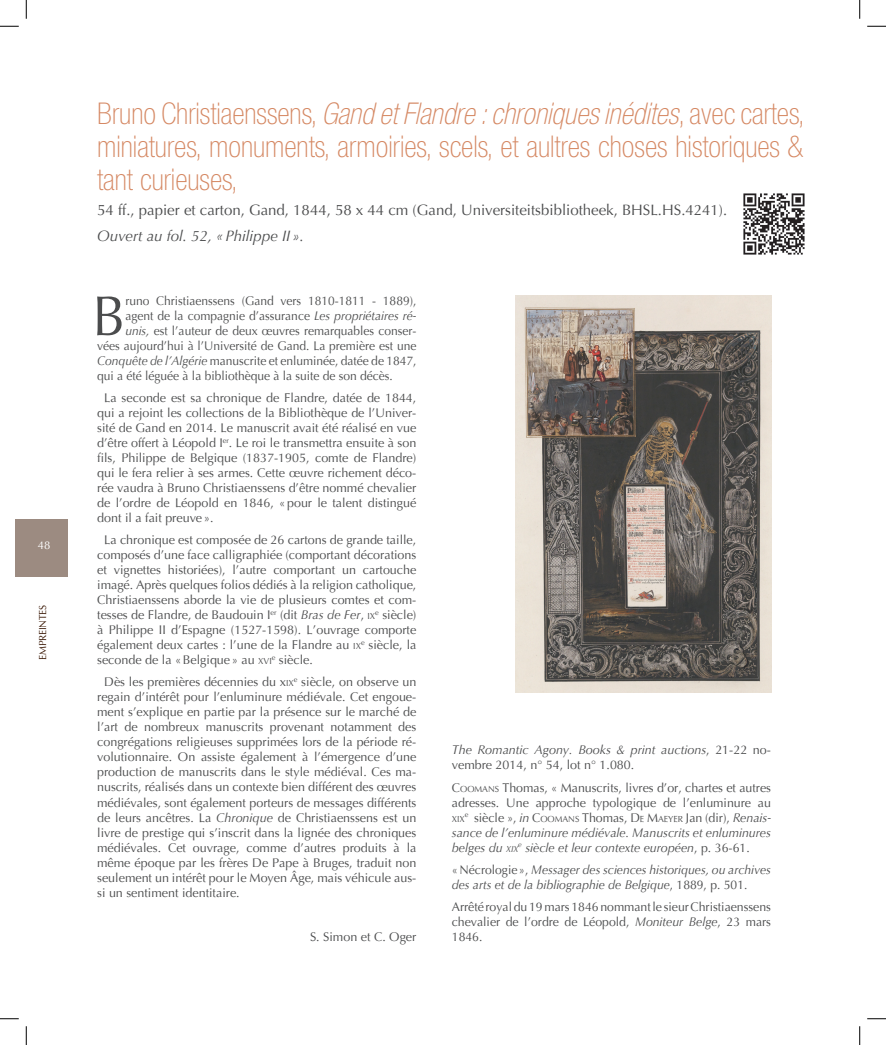
<style>
.page{position:relative;width:886px;height:1045px;background:#fff}
.page>*{position:absolute;margin:0;border:0;box-sizing:border-box;transform-origin:0 0}
.t1{font:56.38px "Optima";color:#4b4c4d;scale:.96 1}
.t2{font:100 condensed 30px/33px "Helvetica Neue LT Std";color:#d58863;text-align:justify}
.t3{font:15px "Optima";color:#4b4c4d}
.t4{font:italic 15px "Optima";color:#4b4c4d}
.t5{font:12.5px/15px "Optima";color:#4b4c4d;text-align:justify}
.t6{font:italic 12.5px/15px "Optima";color:#4b4c4d}
.t7{font:12.5px "Optima";color:#4b4c4d;scale:.96 1}
.t8{font:11.25px "Optima";color:#fff}
.t9{font:10px "Optima";letter-spacing:-.02em;color:#391704}
.t10{font:8.75px "Optima";color:#4b4c4d}
.s1{font-style:italic}
.s2{font-size:8.75px}
.s3{font-style:normal}
.s4{font-style:normal;font-size:8.75px}
</style>
<div class="page">
<div style="left:16px;top:519px;width:52px;height:57px;background:#9c8b81"></div>
<img style="left:515px;top:296px;width:255px;height:396px">
<img style="left:743px;top:193px;width:62px;height:62px">
<svg style="left:0;top:25px;width:19px;height:2px"></svg>
<svg style="left:867px;top:25px;width:18px;height:2px"></svg>
<svg style="left:0;top:1018px;width:19px;height:1px"></svg>
<svg style="left:867px;top:1018px;width:18px;height:1px"></svg>
<svg style="left:25px;top:0;width:2px;height:19px"></svg>
<svg style="left:25px;top:1026px;width:2px;height:19px"></svg>
<svg style="left:859px;top:0;width:1px;height:19px"></svg>
<svg style="left:859px;top:1026px;width:1px;height:19px"></svg>
<p class="t8" style="left:38px;top:538px;width:14px">48</p>
<p class="t9" style="left:36px;top:660px;width:56px;rotate:-90deg">EMPREINTES</p>
<h2 class="t2" style="left:97px;top:96px;width:709px">Bruno Christiaenssens, <span class="s1">Gand et Flandre : chroniques inédites</span>, avec cartes, miniatures, monuments, armoiries, scels, et aultres choses historiques &amp; tant curieuses,</h2>
<p class="t3" style="left:97px;top:201px;width:631px">54 ff., papier et carton, Gand, 1844, 58 x 44 cm (Gand, Universiteitsbibliotheek, BHSL.HS.4241).</p>
<p class="t4" style="left:97px;top:226px;width:208px">Ouvert au fol. 52, «Philippe II ».</p>
<h1 class="t1" style="left:92px;top:280px;width:36px">B</h1>
<p class="t7" style="left:125px;top:293px;width:304px">runo Christiaenssens (Gand vers 1810-1811 - 1889),</p>
<p class="t7" style="left:125px;top:308px;width:304px">agent de la compagnie d’assurance <span class="s1">Les propriétaires ré-</span></p>
<p class="t7" style="left:125px;top:323px;width:304px"><span class="s1">unis,</span> est l’auteur de deux œuvres remarquables conser-</p>
<p class="t7" style="left:97px;top:338px;width:334px">vées aujourd’hui à l’Université de Gand. La première est une</p>
<p class="t7" style="left:97px;top:353px;width:334px"><span class="s1">Conquête de l’Algérie</span> manuscrite et enluminée, datée de 1847,</p>
<p class="t7" style="left:97px;top:368px;width:309px">qui a été léguée à la bibliothèque à la suite de son décès.</p>
<p class="t5" style="left:97px;top:391px;width:320px;text-indent:7px">La seconde est sa chronique de Flandre, datée de 1844, qui a rejoint les collections de la Bibliothèque de l’Univer&shy;sité de Gand en 2014. Le manuscrit avait été réalisé en vue d’être offert à Léopold I<sup>er</sup>. Le roi le transmettra ensuite à son fils, Philippe de Belgique (1837-1905, comte de Flandre) qui le fera relier à ses armes. Cette œuvre richement déco&shy;rée vaudra à Bruno Christiaenssens d’être nommé chevalier de l’ordre de Léopold en 1846, «pour le talent distingué dont il a fait preuve».</p>
<p class="t5" style="left:97px;top:533px;width:320px;text-indent:7px">La chronique est composée de 26 cartons de grande taille, composés d’une face calligraphiée (comportant décorations et vignettes historiées), l’autre comportant un cartouche imagé. Après quelques folios dédiés à la religion catholique, Christiaenssens aborde la vie de plusieurs comtes et com&shy;tesses de Flandre, de Baudouin I<sup>er</sup> (dit <span class="s1">Bras de Fer</span>, <span class="s2">IX</span><sup>e</sup> siècle) à Philippe II d’Espagne (1527-1598). L’ouvrage comporte également deux cartes : l’une de la Flandre au <span class="s2">IX</span><sup>e</sup> siècle, la seconde de la «Belgique » au <span class="s2">XVI</span><sup>e</sup> siècle.</p>
<p class="t5" style="left:97px;top:675px;width:320px;text-indent:7px">Dès les premières décennies du x<span class="s2">IX</span><sup>e</sup> siècle, on observe un regain d’intérêt pour l’enluminure médiévale. Cet engoue&shy;ment s’explique en partie par la présence sur le marché de l’art de nombreux manuscrits provenant notamment des congrégations religieuses supprimées lors de la période ré&shy;volutionnaire. On assiste également à l’émergence d’une production de manuscrits dans le style médiéval. Ces ma&shy;nuscrits, réalisés dans un contexte bien différent des œuvres médiévales, sont également porteurs de messages différents de leurs ancêtres. La <span class="s1">Chronique</span> de Christiaenssens est un livre de prestige qui s’inscrit dans la lignée des chroniques médiévales. Cet ouvrage, comme d’autres produits à la même époque par les frères De Pape à Bruges, traduit non seulement un intérêt pour le Moyen Âge, mais véhicule aus&shy;si un sentiment identitaire.</p>
<p class="t5" style="left:310px;top:929px;width:108px">S. Simon et C. Oger</p>
<p class="t6" style="left:451px;top:742px;width:320px">The Romantic Agony. Books &amp; print auctions<span class="s3">, 21-22 no&shy;vembre 2014, n° 54, lot n° 1.080.</span></p>
<p class="t5" style="left:451px;top:780px;width:320px">C<span class="s2">OOMANS</span> Thomas, « Manuscrits, livres d’or, chartes et autres adresses. Une approche typologique de l’enluminure au</p>
<p class="t10" style="left:451px;top:813px;width:14px">XIX</p>
<p class="t6" style="left:451px;top:810px;width:320px;text-align:justify;text-indent:13px"><sup>e</sup> <span class="s3">siècle »,</span> in <span class="s3">C</span><span class="s4">OOMANS</span> <span class="s3">Thomas, D</span><span class="s4">E</span> <span class="s3">M</span><span class="s4">AEYER</span> <span class="s3">Jan (dir),</span> Renais&shy;sance de l’enluminure médiévale. Manuscrits et enluminures belges du <span class="s2">xix</span><sup>e</sup> siècle et leur contexte européen<span class="s3">, p. 36-61.</span></p>
<p class="t6" style="left:451px;top:862px;width:320px"><span class="s3">«Nécrologie»,</span> Messager des sciences historiques, ou archives des arts et de la bibliographie de Belgique<span class="s3">, 1889, p. 501.</span></p>
<p class="t5" style="left:451px;top:899px;width:320px">Arrêté royal du 19 mars 1846 nommant le sieur Christiaenssens chevalier de l’ordre de Léopold, <span class="s1">Moniteur Belge</span>, 23 mars 1846.</p>
</div>
